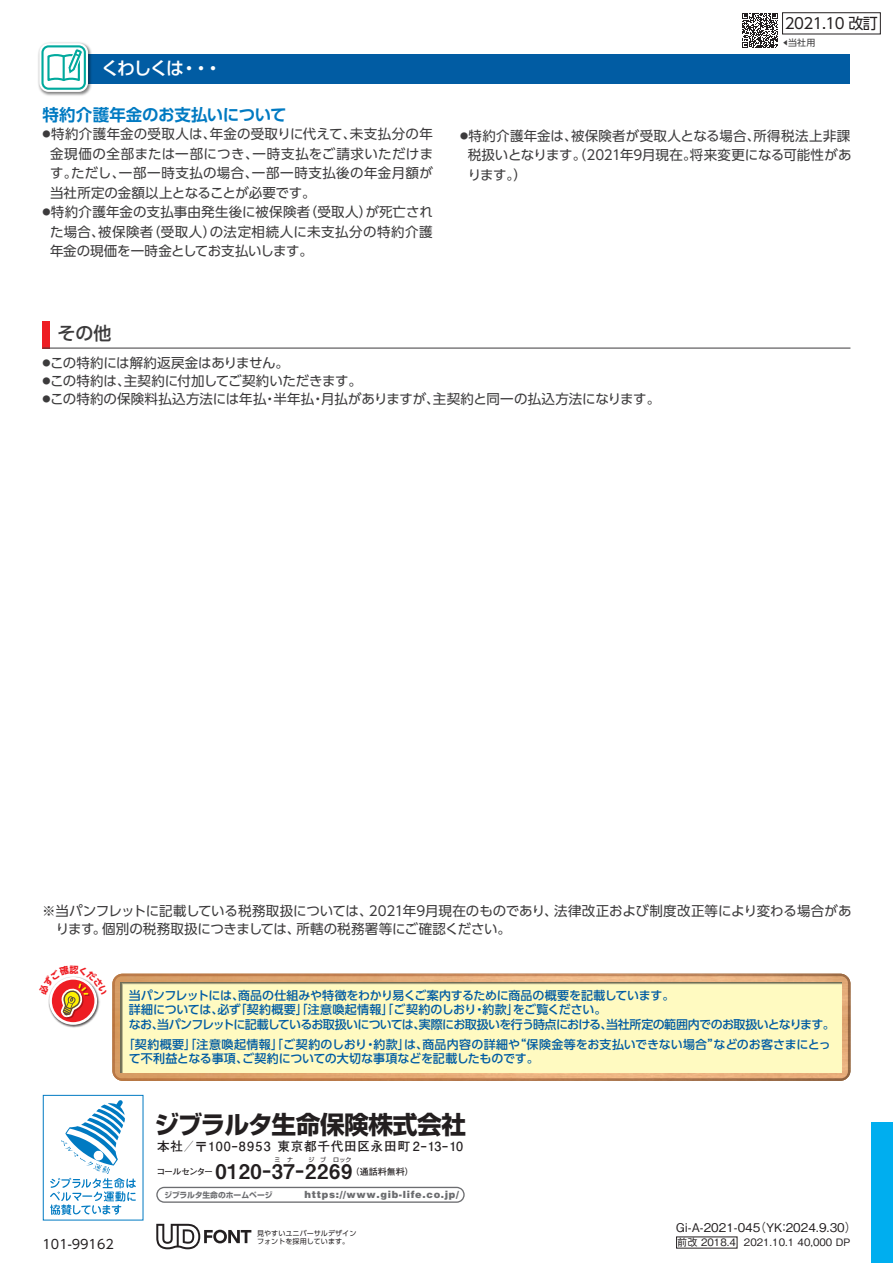
<style>
.page{position:relative;width:893px;height:1263px;background:#fff}
.page>*{position:absolute;margin:0;border:0;box-sizing:border-box;transform-origin:0 0}
.t1{font:700 24.75px "Shin Go Pro";letter-spacing:-.02em;color:#231f20}
.t2{font:20.25px "Midashi Go Pro MB31";letter-spacing:.02em;color:#231f20}
.t3{font:500 18px "UD Shin Go Pro";letter-spacing:-.095em;color:#fff}
.t4{font:500 18px "UD Shin Go Pro";color:#3c3b3c}
.t5{font:700 16.5px "UD Shin Go Pro De";letter-spacing:-.015em;color:#007ac2}
.t6{font:15px "UD Shin Go Pro";letter-spacing:-.04em;color:#231f20}
.t7{font:13.5px/18px "UD Shin Go Pro";letter-spacing:.005em;color:#3c3b3c}
.t8{font:13.5px/19.5px "UD Shin Go Pro";letter-spacing:.035em;color:#3c3b3c}
.t9{font:13.5px/19.5px "UD Shin Go Pro";letter-spacing:-.02em;color:#3c3b3c}
.t10{font:13.5px/19.5px "UD Shin Go Pro";letter-spacing:-.015em;color:#3c3b3c}
.t11{font:13.5px/19.5px "UD Shin Go Pro";letter-spacing:-.03em;color:#3c3b3c}
.t12{font:13.5px "UD Shin Go Pro";letter-spacing:.03em;color:#3c3b3c}
.t13{font:13.5px "UD Shin Go Pro";letter-spacing:.025em;color:#3c3b3c}
.t14{font:12.75px "UD Shin Go Pro";color:#231f20}
.t15{font:700 12.6px "Futo Go B101 Pro";letter-spacing:.06em;color:#231f20}
.t16{font:700 12.6px "Futo Go B101 Pro";letter-spacing:.085em;color:#231f20}
.t17{font:500 12px/14.2px "UD Shin Go Pro";letter-spacing:-.02em;color:#015ca3}
.t18{font:500 12px/14.2px "UD Shin Go Pro";letter-spacing:-.055em;color:#015ca3}
.t19{font:500 12px "UD Shin Go Pro";letter-spacing:.02em;color:#015ca3}
.t20{font:500 12px "Gothic BBB Pro";color:#231f20}
.t21{font:500 12px "UD Shin Go Pro";letter-spacing:-.04em;color:#015ca3}
.t22{font:500 12px "UD Shin Go Pro";letter-spacing:.01em;color:#015ca3}
.t23{font:500 10.2px "Gothic BBB Pro";color:#231f20}
.t24{font:900 9.9px "Helvetica LT Std";letter-spacing:.065em;color:#6c6d70}
.t25{font:700 9px "Futo Go B101 Pro";letter-spacing:-.065em;color:#231f20}
.t26{font:700 9px "Futo Go B101 Pro";letter-spacing:-.135em;color:#231f20}
.t27{font:9px "UD Shin Go Pro";color:#3c3b3c}
.t28{font:8.1px "UD Shin Go Pro";color:#3c3b3c}
.t29{font:700 7.8px "Shin Go Pro";letter-spacing:-.015em;color:#6c6d70}
.t30{font:7.05px/8.4px "UD Shin Go Pro";letter-spacing:.005em;color:#231f20}
.t31{font:6px "Shin Go Pro";color:#231f20}
.t32{font:6px "UD Shin Go Pro";color:#3c3b3c}
.s1{font-size:13.5px}
</style>
<div class="page">
<div style="left:872px;top:1123px;width:21px;height:140px;background:#00aeef"></div>
<div style="left:43px;top:321px;width:7px;height:27px;background:#ee1d23"></div>
<hr style="left:43px;top:348px;width:807px;height:1px;background:#3c3b3c">
<div style="left:43px;top:54px;width:807px;height:30px;background:#015ca3"></div>
<img style="left:38px;top:42px;width:54px;height:54px">
<div style="left:39px;top:43px;width:49px;height:49px;border:6px solid #fff;border-radius:6px"></div>
<div style="left:43px;top:46px;width:42px;height:43px;background:#fff;border-radius:6px"></div>
<div style="left:41px;top:45px;width:45px;height:45px;border:2px solid #00a99d;border-radius:6px"></div>
<svg style="left:46px;top:48px;width:37px;height:33px"></svg>
<div style="left:43px;top:1095px;width:100px;height:125px;border:1px solid #007ac2"></div>
<svg style="left:50px;top:1100px;width:86px;height:115px"></svg>
<svg style="left:156px;top:1187px;width:309px;height:16px"></svg>
<svg style="left:112px;top:974px;width:738px;height:107px;background:#d7a16f"></svg>
<div style="left:121px;top:982px;width:721px;height:90px;background:#fffac1"></div>
<svg style="left:121px;top:989px;width:2px;height:83px"></svg>
<svg style="left:121px;top:982px;width:721px;height:7px"></svg>
<img style="left:57px;top:1021px;width:34px;height:7px">
<div style="left:49px;top:977px;width:48px;height:48px;border:5px solid #fff;border-radius:50%"></div>
<svg style="left:156px;top:1224px;width:95px;height:25px"></svg>
<div style="left:782px;top:12px;width:99px;height:22px;border:1px solid #231f20"></div>
<svg style="left:742px;top:13px;width:36px;height:35px"></svg>
<svg style="left:48px;top:976px;width:52px;height:45px"></svg>
<p class="t6" style="left:785px;top:11px;width:95px">2021.10 改訂</p>
<h3 class="t3" style="left:101px;top:54px;width:110px">くわしくは・</h3>
<h3 class="t3" style="left:180px;top:54px;width:44px">・・</h3>
<p class="t5" style="left:43px;top:101px;width:246px">特約介護年金のお支払いについて</p>
<p class="t13" style="left:51px;top:123px;width:167px">特約介護年金の受取人は、</p>
<p class="t7" style="left:210px;top:125px;width:148px">年金の受取りに代えて、</p>
<p class="t7" style="left:350px;top:125px;width:85px">未支払分の年</p>
<p class="t28" style="left:43px;top:127px;width:10px">●</p>
<p class="t12" style="left:252px;top:143px;width:182px">一時支払をご請求いただけま</p>
<p class="t8" style="left:252px;top:143px;width:183px;text-indent:-202px">金現価の全部または一部につき、<br>一部一時支払後の年金月額が</p>
<p class="t7" style="left:71px;top:164px;width:56px">ただし、</p>
<p class="t8" style="left:119px;top:163px;width:141px">一部一時支払の場合、</p>
<p class="t9" style="left:50px;top:163px;width:267px">す。<br>当社所定の金額以上となることが必要です。</p>
<p class="t7" style="left:366px;top:203px;width:69px">が死亡され</p>
<p class="t7" style="left:304px;top:203px;width:70px">（受取人）</p>
<p class="t7" style="left:51px;top:203px;width:261px">特約介護年金の支払事由発生後に被保険者</p>
<p class="t28" style="left:43px;top:205px;width:10px">●</p>
<p class="t7" style="left:147px;top:222px;width:71px">（受取人）</p>
<p class="t8" style="left:210px;top:221px;width:224px">の法定相続人に未支払分の特約介護</p>
<p class="t7" style="left:98px;top:222px;width:57px">被保険者</p>
<p class="t10" style="left:50px;top:221px;width:265px">た場合、<br>年金の現価を一時金としてお支払いします。</p>
<h3 class="t4" style="left:57px;top:318px;width:56px">その他</h3>
<p class="t7" style="left:50px;top:354px;width:240px">この特約には解約返戻金はありません。</p>
<p class="t28" style="left:43px;top:357px;width:10px">●</p>
<p class="t10" style="left:124px;top:371px;width:240px">主契約に付加してご契約いただきます。</p>
<p class="t7" style="left:50px;top:372px;width:82px">この特約は、</p>
<p class="t28" style="left:43px;top:375px;width:10px">●</p>
<p class="t27" style="left:788px;top:35px;width:29px">当社用</p>
<p class="t32" style="left:782px;top:38px;width:7px">◀</p>
<p class="t7" style="left:571px;top:126px;width:191px">被保険者が受取人となる場合、</p>
<p class="t7" style="left:469px;top:126px;width:111px">特約介護年金は、</p>
<p class="t12" style="left:753px;top:125px;width:98px">所得税法上非課</p>
<p class="t28" style="left:460px;top:129px;width:10px">●</p>
<p class="t7" style="left:690px;top:146px;width:163px">将来変更になる可能性があ</p>
<p class="t11" style="left:468px;top:145px;width:230px">税扱いとなります。（2021年9月現在。ります (。</p>
<p class="t9" style="left:321px;top:389px;width:120px">月払がありますが、</p>
<p class="t7" style="left:433px;top:390px;width:229px">主契約と同一の払込方法になります。</p>
<p class="t7" style="left:50px;top:390px;width:218px">この特約の保険料払込方法には年払</p>
<p class="t7" style="left:273px;top:390px;width:43px">半年払</p>
<p class="t28" style="left:43px;top:393px;width:10px">●</p>
<p class="t7" style="left:263px;top:390px;width:15px">・</p>
<p class="t7" style="left:311px;top:390px;width:15px">・</p>
<p class="t7" style="left:296px;top:902px;width:216px;text-indent:-254px">※当パンフレットに記載している税務取扱については、<br>所轄の税務署等にご確認ください。</p>
<p class="t7" style="left:554px;top:902px;width:299px">法律改正および制度改正等により変わる場合があ</p>
<p class="t7" style="left:369px;top:902px;width:190px">2021年9月現在のものであり、</p>
<p class="t9" style="left:102px;top:919px;width:199px">個別の税務取扱につきましては、</p>
<p class="t7" style="left:56px;top:920px;width:52px">ります。</p>
<p class="t17" style="left:238px;top:988px;width:438px">商品の仕組みや特徴をわかり易くご案内するために商品の概要を記載しています。</p>
<p class="t21" style="left:129px;top:986px;width:117px">当パンフレットには、</p>
<p class="t19" style="left:235px;top:1000px;width:243px">「契約概要」「注意喚起情報」「ご契約のしおり</p>
<p class="t21" style="left:513px;top:1000px;width:95px">をご覧ください。</p>
<p class="t17" style="left:218px;top:1002px;width:25px">必ず</p>
<p class="t17" style="left:483px;top:1002px;width:38px">約款」</p>
<p class="t18" style="left:129px;top:1002px;width:708px">詳細については、<br>なお当パンフレットに記載しているお取扱いについては実際にお取扱いを行う時点における当社所定の範囲内でのお取扱いとなります。</p>
<p class="t17" style="left:600px;top:1016px;width:13px">、</p>
<p class="t17" style="left:474px;top:1002px;width:13px">・</p>
<p class="t17" style="left:152px;top:1016px;width:13px">、</p>
<p class="t17" style="left:413px;top:1016px;width:13px">、</p>
<p class="t17" style="left:242px;top:1036px;width:298px;text-indent:-119px">「契約概要」「注意喚起情報」「ご契約のしおり<br>ご契約についての大切な事項などを記載したものです。</p>
<p class="t17" style="left:714px;top:1036px;width:119px">などのお客さまにとっ</p>
<p class="t22" style="left:514px;top:1034px;width:207px">“保険金等をお支払いできない場合”</p>
<p class="t17" style="left:373px;top:1036px;width:56px">約款は」、</p>
<p class="t19" style="left:422px;top:1034px;width:99px">商品内容の詳細や</p>
<p class="t17" style="left:364px;top:1036px;width:13px">・</p>
<p class="t17" style="left:129px;top:1051px;width:121px">て不利益となる事項、</p>
<h1 class="t1" style="left:154px;top:1105px;width:313px">ジブラルタ生命保険株式会社</h1>
<p class="t15" style="left:277px;top:1136px;width:187px">東京都千代田区永田町2-13-10</p>
<p class="t16" style="left:157px;top:1136px;width:115px">本社／<span class="s1">〒</span>100-8953</p>
<p class="t31" style="left:308px;top:1155px;width:19px">ジ　ブ</p>
<p class="t31" style="left:333px;top:1155px;width:20px">ロック</p>
<p class="t31" style="left:274px;top:1155px;width:20px">ミ　ナ</p>
<h2 class="t2" style="left:215px;top:1155px;width:139px">0120-37-2269</h2>
<p class="t25" style="left:350px;top:1164px;width:65px">（通話料無料(</p>
<p class="t26" style="left:157px;top:1164px;width:58px">コールセンター</p>
<p class="t14" style="left:43px;top:1233px;width:73px">101-99162</p>
<p class="t29" style="left:165px;top:1189px;width:109px">ジブラルタ生命のホームページ</p>
<p class="t24" style="left:305px;top:1188px;width:156px">https://www.gib-life.co.jp/</p>
<p class="t30" style="left:257px;top:1228px;width:101px">見やすいユニバーサルデザインフォントを採用しています。</p>
<p class="t20" style="left:754px;top:1217px;width:30px">（YK</p>
<p class="t20" style="left:778px;top:1217px;width:80px">：2024.9.30(</p>
<p class="t20" style="left:676px;top:1217px;width:86px">Gi A- -2021-045</p>
<p class="t23" style="left:744px;top:1234px;width:108px">2021.10.1 40,000 DP</p>
<p class="t23" style="left:677px;top:1234px;width:60px">前改 2018.4</p>
</div>
